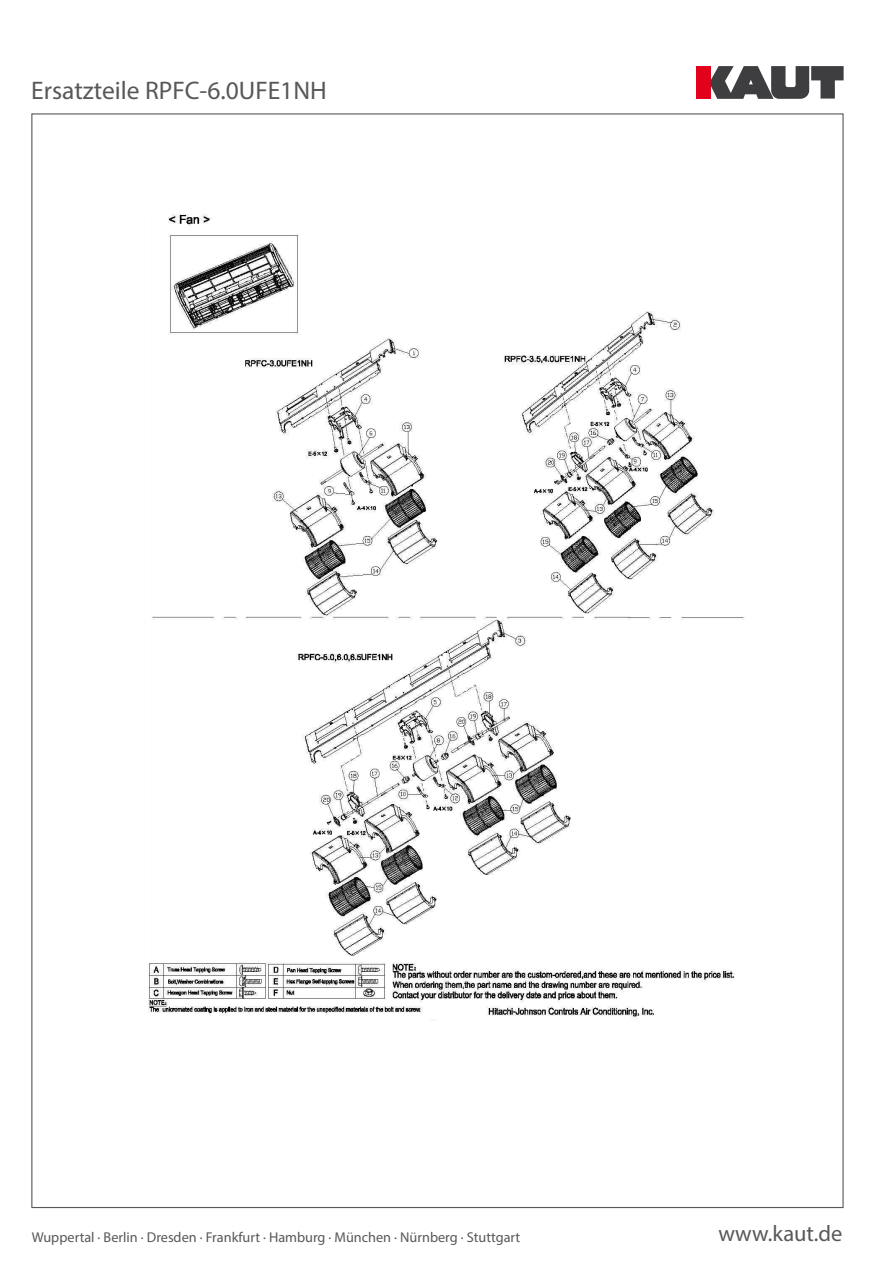
<style>
.page{position:relative;width:893px;height:1263px;background:#fff}
.page>*{position:absolute;margin:0;border:0;box-sizing:border-box;transform-origin:0 0}
.t1{font:25.5px "Myriad Pro";color:#57585a}
.t2{font:22.5px "Myriad Pro";letter-spacing:.005em;color:#57585a}
.t3{font:14.25px "Myriad Pro";color:#57585a}
</style>
<div class="page">
<div style="left:696px;top:66px;width:15px;height:33px;background:#e2001a"></div>
<svg style="left:711px;top:66px;width:133px;height:33px"></svg>
<svg style="left:148px;top:214px;width:596px;height:805px"></svg>
<div style="left:596px;top:170px;width:148px;height:121px;background:#fff"></div>
<h1 class="t1" style="left:31px;top:74px;width:297px">Ersatzteile RPFC-6.0UFE1NH</h1>
<p class="t3" style="left:32px;top:1228px;width:490px">Wuppertal · Berlin · Dresden · Frankfurt · Hamburg · München · Nürnberg · Stuttgart</p>
<h2 class="t2" style="left:718px;top:1219px;width:126px">www.kaut.de</h2>
</div>
